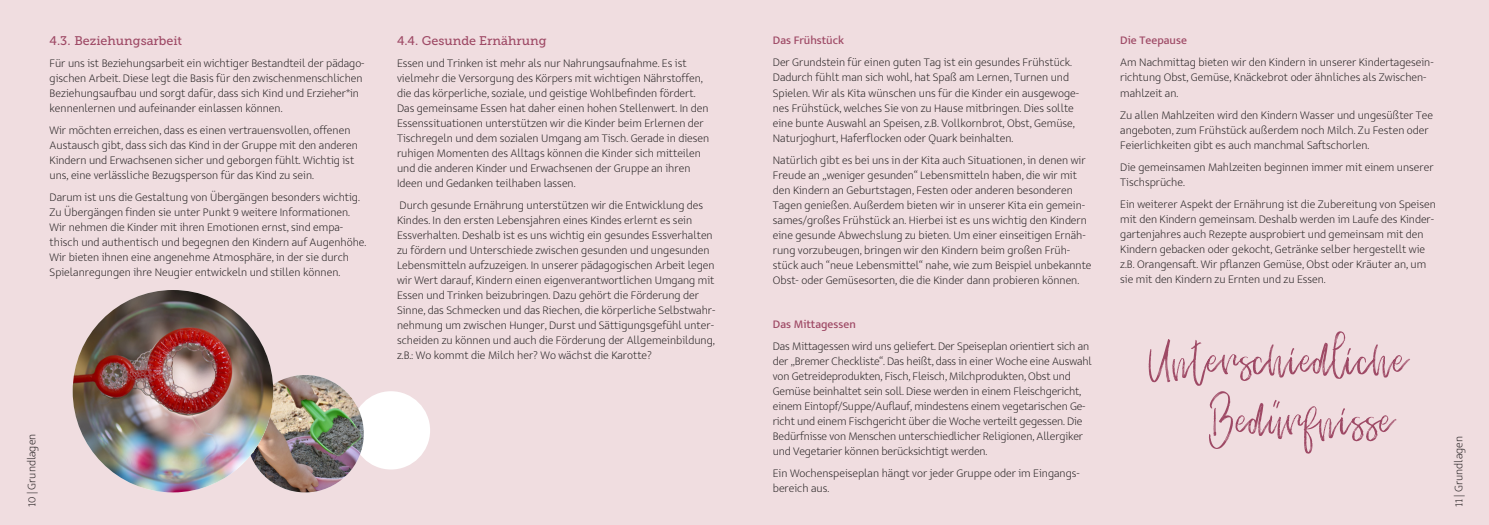
<style>
.page{position:relative;width:1489px;height:525px;background:#fff}
.page>*{position:absolute;margin:0;border:0;box-sizing:border-box;transform-origin:0 0}
.t1{font:12.5px "Museo Slab 500";color:#9e4965}
.t2{font:11.88px/15px "Seb Neue Air";color:#231f20}
.t3{font:500 11.88px "Seb Neue";color:#9e4965}
</style>
<div class="page">
<div style="left:0;top:0;width:1488px;height:524px;background:#f0dde0"></div>
<div style="left:352px;top:391px;width:78px;height:78px;background:#fff;border-radius:50%"></div>
<img style="left:246px;top:375px;width:118px;height:117px;border-radius:59px">
<img style="left:73px;top:290px;width:200px;height:202px">
<svg style="left:1148px;top:331px;width:261px;height:54px"></svg>
<svg style="left:1209px;top:391px;width:187px;height:62px"></svg>
<p class="t1" style="left:397px;top:34px;width:151px">4.4. Gesunde Ernährung</p>
<p class="t2" style="left:397px;top:56px;width:313px">Essen und Trinken ist mehr als nur Nahrungsaufnahme. Es ist vielmehr die Versorgung des Körpers mit wichtigen Nährstoffen, die das körperliche, soziale, und geistige Wohlbefinden fördert.<br>Das gemeinsame Essen hat daher einen hohen Stellenwert. In den Essenssituationen unterstützen wir die Kinder beim Erlernen der Tischregeln und dem sozialen Umgang am Tisch. Gerade in diesen ruhigen Momenten des Alltags können die Kinder sich mitteilen und die anderen Kinder und Erwachsenen der Gruppe an ihren Ideen und Gedanken teilhaben lassen.</p>
<p class="t2" style="left:397px;top:198px;width:320px">Durch gesunde Ernährung unterstützen wir die Entwicklung des Kindes. In den ersten Lebensjahren eines Kindes erlernt es sein Essverhalten. Deshalb ist es uns wichtig ein gesundes Essverhalten zu fördern und Unterschiede zwischen gesunden und ungesunden Lebensmitteln aufzuzeigen. In unserer pädagogischen Arbeit legen wir Wert darauf, Kindern einen eigenverantwortlichen Umgang mit Essen und Trinken beizubringen. Dazu gehört die Förderung der Sinne, das Schmecken und das Riechen, die körperliche Selbstwahr&shy;nehmung um zwischen Hunger, Durst und Sättigungsgefühl unter&shy;scheiden zu können und auch die Förderung der Allgemeinbildung, z.B.: Wo kommt die Milch her? Wo wächst die Karotte?</p>
<p class="t3" style="left:772px;top:33px;width:73px">Das Frühstück</p>
<p class="t2" style="left:772px;top:55px;width:308px">Der Grundstein für einen guten Tag ist ein gesundes Frühstück.<br>Dadurch fühlt man sich wohl, hat Spaß am Lernen, Turnen und Spielen. Wir als Kita wünschen uns für die Kinder ein ausgewoge&shy;nes Frühstück, welches Sie von zu Hause mitbringen. Dies sollte eine bunte Auswahl an Speisen, z.B. Vollkornbrot, Obst, Gemüse, Naturjoghurt, Haferflocken oder Quark beinhalten.</p>
<p class="t2" style="left:772px;top:152px;width:320px">Natürlich gibt es bei uns in der Kita auch Situationen, in denen wir Freude an „weniger gesunden“ Lebensmitteln haben, die wir mit den Kindern an Geburtstagen, Festen oder anderen besonderen Tagen genießen. Außerdem bieten wir in unserer Kita ein gemein&shy;sames/großes Frühstück an. Hierbei ist es uns wichtig den Kindern eine gesunde Abwechslung zu bieten. Um einer einseitigen Ernäh&shy;rung vorzubeugen, bringen wir den Kindern beim großen Früh&shy;stück auch “neue Lebensmittel“ nahe, wie zum Beispiel unbekannte Obst- oder Gemüsesorten, die die Kinder dann probieren können.</p>
<p class="t3" style="left:772px;top:317px;width:85px">Das Mittagessen</p>
<p class="t2" style="left:772px;top:338px;width:320px">Das Mittagessen wird uns geliefert. Der Speiseplan orientiert sich an der „Bremer Checkliste“. Das heißt, dass in einer Woche eine Auswahl von Getreideprodukten, Fisch, Fleisch, Milchprodukten, Obst und Gemüse beinhaltet sein soll. Diese werden in einem Fleischgericht, einem Eintopf/Suppe/Auflauf, mindestens einem vegetarischen Ge&shy;richt und einem Fischgericht über die Woche verteilt gegessen. Die Bedürfnisse von Menschen unterschiedlicher Religionen, Allergiker und Vegetarier können berücksichtigt werden.</p>
<p class="t2" style="left:772px;top:465px;width:308px">Ein Wochenspeiseplan hängt vor jeder Gruppe oder im Eingangs&shy;bereich aus.</p>
<p class="t1" style="left:50px;top:34px;width:134px">4.3. Beziehungsarbeit</p>
<p class="t2" style="left:50px;top:56px;width:316px">Für uns ist Beziehungsarbeit ein wichtiger Bestandteil der pädago&shy;gischen Arbeit. Diese legt die Basis für den zwischenmenschlichen Beziehungsaufbau und sorgt dafür, dass sich Kind und Erzieher*in kennenlernen und aufeinander einlassen können.</p>
<p class="t2" style="left:50px;top:123px;width:310px">Wir möchten erreichen, dass es einen vertrauensvollen, offenen Austausch gibt, dass sich das Kind in der Gruppe mit den anderen Kindern und Erwachsenen sicher und geborgen fühlt. Wichtig ist uns, eine verlässliche Bezugsperson für das Kind zu sein.</p>
<p class="t2" style="left:50px;top:190px;width:318px">Darum ist uns die Gestaltung von Übergängen besonders wichtig.<br>Zu Übergängen finden sie unter Punkt 9 weitere Informationen.<br>Wir nehmen die Kinder mit ihren Emotionen ernst, sind empa&shy;thisch und authentisch und begegnen den Kindern auf Augenhöhe.<br>Wir bieten ihnen eine angenehme Atmosphäre, in der sie durch Spielanregungen ihre Neugier entwickeln und stillen können.</p>
<p class="t3" style="left:1120px;top:33px;width:68px">Die Teepause</p>
<p class="t2" style="left:1120px;top:55px;width:315px">Am Nachmittag bieten wir den Kindern in unserer Kindertagesein&shy;richtung Obst, Gemüse, Knäckebrot oder ähnliches als Zwischen&shy;mahlzeit an.</p>
<p class="t2" style="left:1120px;top:107px;width:314px">Zu allen Mahlzeiten wird den Kindern Wasser und ungesüßter Tee angeboten, zum Frühstück außerdem noch Milch. Zu Festen oder<br>Feierlichkeiten gibt es auch manchmal Saftschorlen.</p>
<p class="t2" style="left:1120px;top:159px;width:315px">Die gemeinsamen Mahlzeiten beginnen immer mit einem unserer<br>Tischsprüche.</p>
<p class="t2" style="left:1120px;top:196px;width:317px">Ein weiterer Aspekt der Ernährung ist die Zubereitung von Speisen mit den Kindern gemeinsam. Deshalb werden im Laufe des Kinder&shy;gartenjahres auch Rezepte ausprobiert und gemeinsam mit den Kindern gebacken oder gekocht, Getränke selber hergestellt wie z.B. Orangensaft. Wir pflanzen Gemüse, Obst oder Kräuter an, um sie mit den Kindern zu Ernten und zu Essen.</p>
<p class="t2" style="left:24px;top:507px;width:75px;rotate:-90deg">10 | Grundlagen</p>
<p class="t2" style="left:1450px;top:507px;width:73px;rotate:-90deg">11 | Grundlagen</p>
</div>
